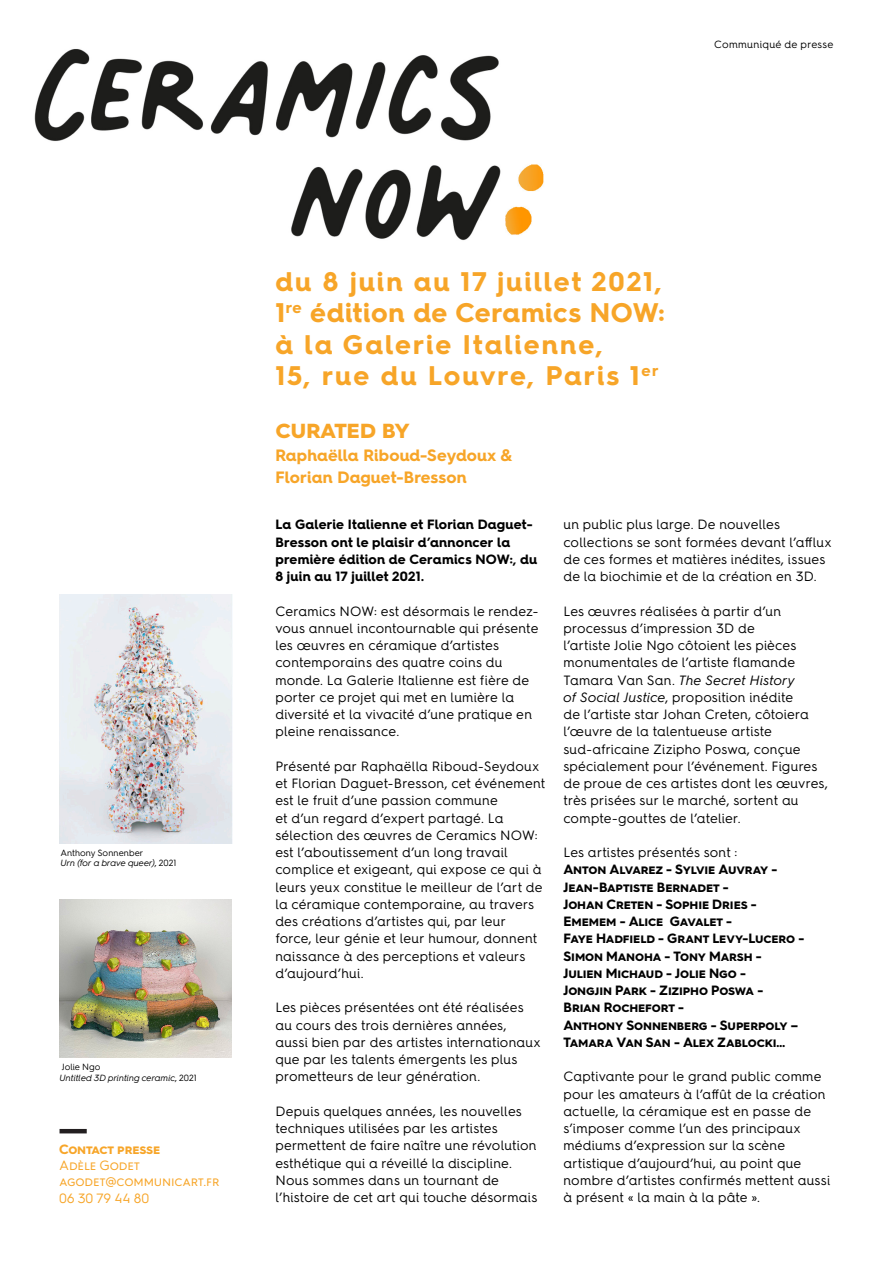
<style>
.page{position:relative;width:893px;height:1263px;background:#fff}
.page>*{position:absolute;margin:0;border:0;box-sizing:border-box;transform-origin:0 0}
.t1{font:700 27px "Hurme Geometric Sans 4";letter-spacing:.07em;color:#f7a528}
.t2{font:700 27px "Hurme Geometric Sans 4";letter-spacing:.025em;color:#f7a528}
.t3{font:700 25.5px "Hurme Geometric Sans 4";letter-spacing:-.01em;color:#f7a528}
.t4{font:700 16.5px "Hurme Geometric Sans 4";letter-spacing:.01em;color:#f7a528}
.t5{font:13.5px/17.2px "Hurme Geometric Sans 4";letter-spacing:.015em;color:#000}
.t6{font:700 13.5px/17.2px "Hurme Geometric Sans 4";letter-spacing:-.01em;color:#000}
.t7{font:700 13.5px/17.2px "Hurme Geometric Sans 4";letter-spacing:.015em;color:#000}
.t8{font:13.5px "Hurme Geometric Sans 4";letter-spacing:-.01em;color:#f7a528}
.t9{font:700 13.5px "Hurme Geometric Sans 4";letter-spacing:-.01em;color:#f7a528}
.t10{font:10.5px "Hurme Geometric Sans 4";letter-spacing:.025em;color:#000}
.t11{font:italic 9px "Hurme Geometric Sans 4";letter-spacing:-.01em;color:#000}
.t12{font:9px "Hurme Geometric Sans 4";letter-spacing:-.005em;color:#000}
.s1{font-style:normal}
.s2{font-style:italic}
</style>
<div class="page">
<img style="left:34px;top:49px;width:510px;height:192px">
<img style="left:60px;top:594px;width:172px;height:249px">
<img style="left:60px;top:900px;width:171px;height:157px">
<hr style="left:60px;top:1129px;width:27px;height:4px;background:#231f20">
<p class="t10" style="left:714px;top:37px;width:121px">Communiqué de presse</p>
<p class="t12" style="left:61px;top:846px;width:84px">Anthony Sonnenber</p>
<p class="t11" style="left:61px;top:857px;width:117px">Urn (for a brave queer)<span class="s1">, 2021</span></p>
<p class="t12" style="left:62px;top:1061px;width:40px">Jolie Ngo</p>
<p class="t11" style="left:60px;top:1071px;width:139px">Untitled 3D printing ceramic<span class="s1">, 2021</span></p>
<p class="t9" style="left:59px;top:1140px;width:102px">Contact presse</p>
<p class="t8" style="left:59px;top:1156px;width:82px">Adèle Godet</p>
<p class="t8" style="left:59px;top:1172px;width:162px">agodet@communicart.fr</p>
<p class="t8" style="left:59px;top:1188px;width:92px">06 30 79 44 80</p>
<p class="t1" style="left:275px;top:262px;width:388px">du 8 juin au 17 juillet 2021,</p>
<p class="t2" style="left:275px;top:294px;width:391px">1<sup>re</sup> édition de Ceramics NOW:</p>
<p class="t1" style="left:275px;top:325px;width:329px">à la Galerie Italienne,</p>
<p class="t1" style="left:275px;top:357px;width:385px">15, rue du Louvre, Paris 1<sup>er</sup></p>
<p class="t3" style="left:275px;top:411px;width:136px">curated by</p>
<p class="t4" style="left:275px;top:443px;width:238px">Raphaëlla Riboud-Seydoux &amp;</p>
<p class="t4" style="left:275px;top:466px;width:193px">Florian Daguet-Bresson</p>
<p class="t7" style="left:275px;top:516px;width:263px">La Galerie Italienne et Florian Daguet-Bresson ont le plaisir d’annoncer la première édition de Ceramics NOW:, du 8 juin au 17 juillet 2021.</p>
<p class="t5" style="left:275px;top:602px;width:264px">Ceramics NOW: est désormais le rendez&shy;vous annuel incontournable qui présente les œuvres en céramique d’artistes contemporains des quatre coins du monde. La Galerie Italienne est fière de porter ce projet qui met en lumière la diversité et la vivacité d’une pratique en pleine renaissance.</p>
<p class="t5" style="left:275px;top:757px;width:271px">Présenté par Raphaëlla Riboud-Seydoux et Florian Daguet-Bresson, cet événement est le fruit d’une passion commune<br>et d’un regard d’expert partagé. La sélection des œuvres de Ceramics NOW: est l’aboutissement d’un long travail complice et exigeant, qui expose ce qui à leurs yeux constitue le meilleur de l’art de la céramique contemporaine, au travers des créations d’artistes qui, par leur force, leur génie et leur humour, donnent naissance à des perceptions et valeurs d’aujourd’hui.</p>
<p class="t5" style="left:275px;top:999px;width:267px">Les pièces présentées ont été réalisées au cours des trois dernières années, aussi bien par des artistes internationaux que par les talents émergents les plus prometteurs de leur génération.</p>
<p class="t5" style="left:275px;top:1102px;width:263px">Depuis quelques années, les nouvelles techniques utilisées par les artistes permettent de faire naître une révolution esthétique qui a réveillé la discipline.<br>Nous sommes dans un tournant de l’histoire de cet art qui touche désormais</p>
<p class="t5" style="left:563px;top:516px;width:270px">un public plus large. De nouvelles collections se sont formées devant l’afflux de ces formes et matières inédites, issues de la biochimie et de la création en 3D.</p>
<p class="t5" style="left:563px;top:602px;width:266px">Les œuvres réalisées à partir d’un processus d’impression 3D de<br>l’artiste Jolie Ngo côtoient les pièces monumentales de l’artiste flamande Tamara Van San. <span class="s2">The Secret History<br>of Social Justice</span>, proposition inédite<br>de l’artiste star Johan Creten, côtoiera l’œuvre de la talentueuse artiste sud-africaine Zizipho Poswa, conçue spécialement pour l’événement. Figures de proue de ces artistes dont les œuvres, très prisées sur le marché, sortent au compte-gouttes de l’atelier.</p>
<p class="t5" style="left:563px;top:843px;width:176px">Les artistes présentés sont :</p>
<p class="t6" style="left:563px;top:861px;width:216px">Anton Alvarez - Sylvie Auvray -</p>
<p class="t6" style="left:563px;top:878px;width:167px">Jean-Baptiste Bernadet -</p>
<p class="t6" style="left:563px;top:895px;width:195px">Johan Creten - Sophie Dries -</p>
<p class="t6" style="left:563px;top:913px;width:170px">Ememem - Alice Gavalet -</p>
<p class="t6" style="left:563px;top:930px;width:242px">Faye Hadfield - Grant Levy-Lucero -</p>
<p class="t6" style="left:563px;top:947px;width:200px">Simon Manoha - Tony Marsh -<br>Julien Michaud - Jolie Ngo -</p>
<p class="t6" style="left:563px;top:982px;width:201px">Jongjin Park - Zizipho Poswa -</p>
<p class="t6" style="left:563px;top:999px;width:122px">Brian Rochefort -</p>
<p class="t6" style="left:563px;top:1016px;width:236px">Anthony Sonnenberg - Superpoly –<br>Tamara Van San - Alex Zablocki…</p>
<p class="t5" style="left:563px;top:1068px;width:268px">Captivante pour le grand public comme pour les amateurs à l’affût de la création actuelle, la céramique est en passe de s’imposer comme l’un des principaux médiums d’expression sur la scène artistique d’aujourd’hui, au point que nombre d’artistes confirmés mettent aussi à présent « la main à la pâte ».</p>
</div>
